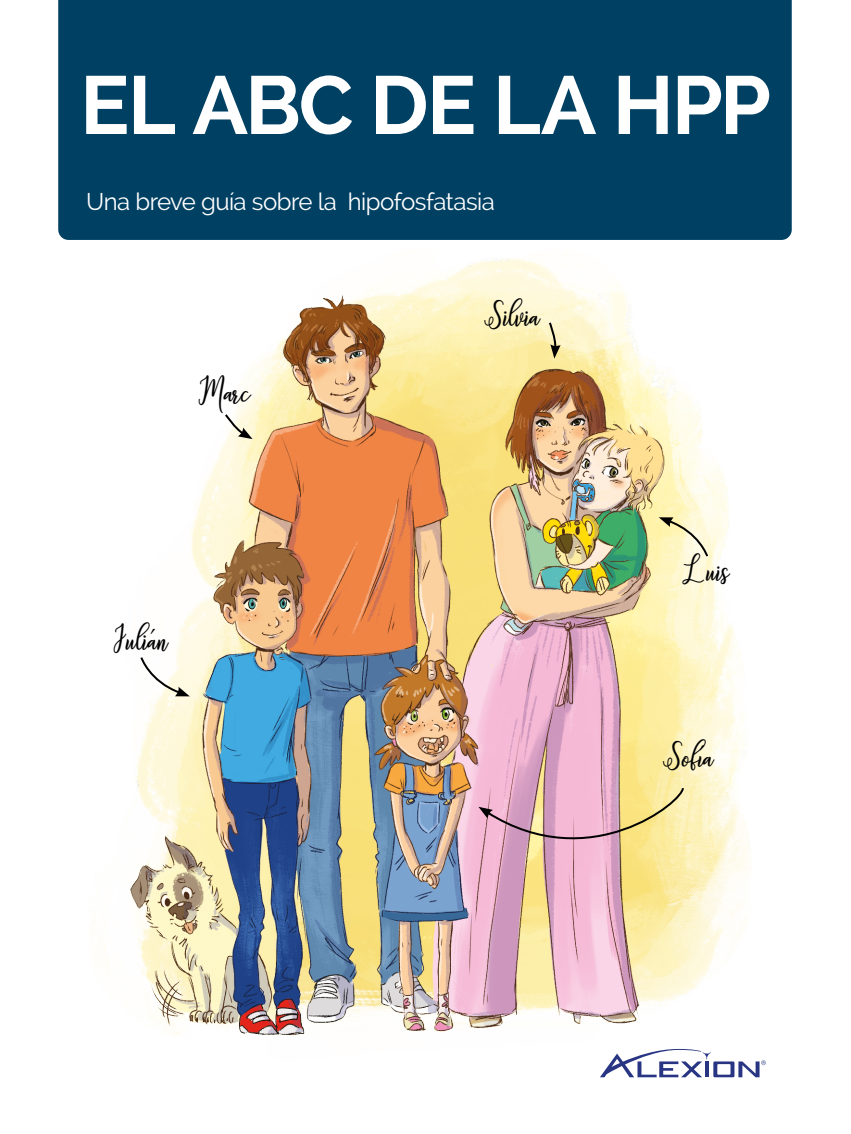
<style>
.page{position:relative;width:851px;height:1134px;background:#fff}
.page>*{position:absolute;margin:0;border:0;box-sizing:border-box;transform-origin:0 0}
.t1{font:700 82px "Raleway";letter-spacing:-.025em;color:#fff}
.t2{font:36px "fabulous";color:#000}
.t3{font:24px "Raleway";letter-spacing:-.025em;color:#fff}
</style>
<div class="page">
<img style="left:101px;top:259px;width:665px;height:819px">
<svg style="left:478px;top:786px;width:206px;height:91px"></svg>
<svg style="left:658px;top:517px;width:51px;height:41px"></svg>
<svg style="left:547px;top:321px;width:13px;height:38px"></svg>
<svg style="left:139px;top:656px;width:51px;height:40px"></svg>
<svg style="left:224px;top:413px;width:28px;height:26px"></svg>
<div style="left:58px;top:0;width:734px;height:240px;background:#004063"></div>
<svg style="left:599px;top:1049px;width:166px;height:28px"></svg>
<h1 class="t1" style="left:80px;top:58px;width:692px">EL ABC DE LA HPP</h1>
<p class="t3" style="left:86px;top:187px;width:410px">Una breve guía sobre la hipofosfatasia</p>
<h2 class="t2" style="left:198px;top:368px;width:54px">Marc</h2>
<h2 class="t2" style="left:113px;top:615px;width:56px">Julián</h2>
<h2 class="t2" style="left:484px;top:291px;width:57px">Silvia</h2>
<h2 class="t2" style="left:682px;top:547px;width:49px">Luis</h2>
<h2 class="t2" style="left:662px;top:732px;width:52px">Sofía</h2>
</div>
